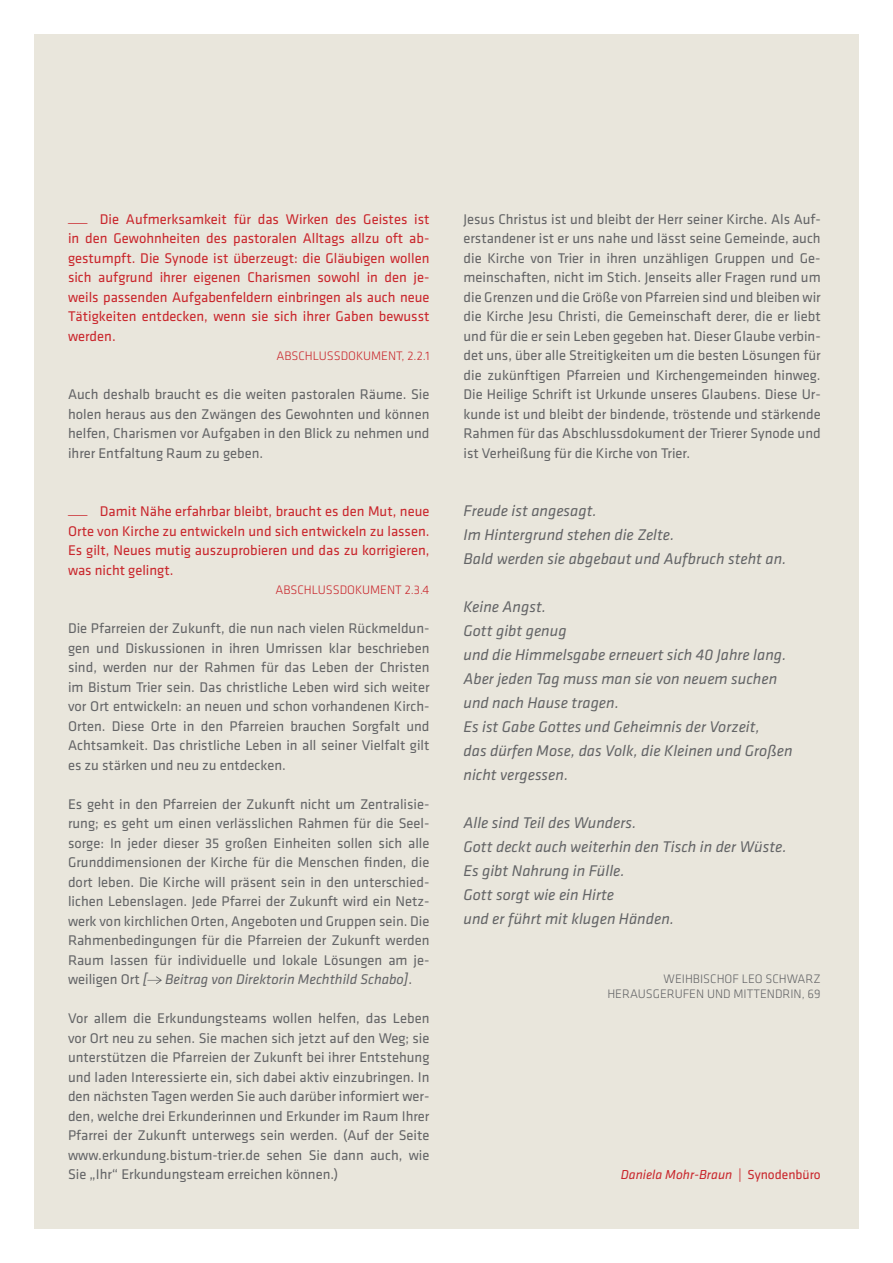
<style>
.page{position:relative;width:893px;height:1263px;background:#fff}
.page>*{position:absolute;margin:0;border:0;box-sizing:border-box;transform-origin:0 0}
.t1{font:italic 16.05px/24px "Klavika Basic";color:#636466}
.t2{font:14.55px/19.5px "Klavika Basic";color:#636466;text-align:justify}
.t3{font:14.55px/19.5px "Klavika Basic";color:#c9252b;text-align:justify}
.t4{font:italic 13.5px "Klavika Basic";color:#c9252b}
.t5{font:300 12.75px/15px "Klavika Basic";color:#636466;text-align:right}
.t6{font:300 12.75px "Klavika Basic";color:#c9252b}
.s1{font-weight:700}
.s2{font-style:italic}
.s3{font-style:normal}
</style>
<div class="page">
<div style="left:0;top:34px;width:859px;height:1195px;background:#e9e6dc"></div>
<svg style="left:147px;top:976px;width:15px;height:8px"></svg>
<div style="left:0;top:26px;width:34px;height:1237px;background:#fff"></div>
<p class="t3" style="left:68px;top:210px;width:363px"><span class="s1">_</span> Die Aufmerksamkeit für das Wirken des Geistes ist in den Gewohnheiten des pastoralen Alltags allzu oft ab&shy;gestumpft. Die Synode ist überzeugt: die Gläubigen wollen sich aufgrund ihrer eigenen Charismen sowohl in den je&shy;weils passenden Aufgabenfeldern einbringen als auch neue Tätigkeiten entdecken, wenn sie sich ihrer Gaben bewusst werden.</p>
<p class="t6" style="left:276px;top:351px;width:154px">ABSCHLUSSDOKUMENT, 2.2.1</p>
<p class="t2" style="left:68px;top:386px;width:363px">Auch deshalb braucht es die weiten pastoralen Räume. Sie holen heraus aus den Zwängen des Gewohnten und können helfen, Charismen vor Aufgaben in den Blick zu nehmen und ihrer Entfaltung Raum zu geben.</p>
<p class="t3" style="left:68px;top:503px;width:363px"><span class="s1">_</span> Damit Nähe erfahrbar bleibt, braucht es den Mut, neue Orte von Kirche zu entwickeln und sich entwickeln zu lassen.<br>Es gilt, Neues mutig auszuprobieren und das zu korrigieren, was nicht gelingt.</p>
<p class="t6" style="left:275px;top:585px;width:156px">ABSCHLUSSDOKUMENT 2.3.4</p>
<p class="t2" style="left:68px;top:620px;width:363px">Die Pfarreien der Zukunft, die nun nach vielen Rückmeldun&shy;gen und Diskussionen in ihren Umrissen klar beschrieben sind, werden nur der Rahmen für das Leben der Christen im Bistum Trier sein. Das christliche Leben wird sich weiter vor Ort entwickeln: an neuen und schon vorhandenen Kirch-Orten. Diese Orte in den Pfarreien brauchen Sorgfalt und Achtsamkeit. Das christliche Leben in all seiner Vielfalt gilt es zu stärken und neu zu entdecken.</p>
<p class="t2" style="left:68px;top:795px;width:363px">Es geht in den Pfarreien der Zukunft nicht um Zentralisie&shy;rung; es geht um einen verlässlichen Rahmen für die Seel&shy;sorge: In jeder dieser 35 großen Einheiten sollen sich alle Grunddimensionen der Kirche für die Menschen finden, die dort leben. Die Kirche will präsent sein in den unterschied&shy;lichen Lebenslagen. Jede Pfarrei der Zukunft wird ein Netz&shy;werk von kirchlichen Orten, Angeboten und Gruppen sein. Die Rahmenbedingungen für die Pfarreien der Zukunft werden Raum lassen für individuelle und lokale Lösungen am je&shy;weiligen Ort <span class="s2">[ Beitrag von Direktorin Mechthild Schabo]</span>.</p>
<p class="t2" style="left:68px;top:1010px;width:363px">Vor allem die Erkundungsteams wollen helfen, das Leben vor Ort neu zu sehen. Sie machen sich jetzt auf den Weg; sie unterstützen die Pfarreien der Zukunft bei ihrer Entstehung und laden Interessierte ein, sich dabei aktiv einzubringen. In den nächsten Tagen werden Sie auch darüber informiert wer&shy;den, welche drei Erkunderinnen und Erkunder im Raum Ihrer Pfarrei der Zukunft unterwegs sein werden. (Auf der Seite www.erkundung.bistum-trier.de sehen Sie dann auch, wie Sie „Ihr“ Erkundungsteam erreichen können.)</p>
<p class="t2" style="left:463px;top:210px;width:359px">Jesus Christus ist und bleibt der Herr seiner Kirche. Als Auf&shy;erstandener ist er uns nahe und lässt seine Gemeinde, auch die Kirche von Trier in ihren unzähligen Gruppen und Ge&shy;meinschaften, nicht im Stich. Jenseits aller Fragen rund um die Grenzen und die Größe von Pfarreien sind und bleiben wir die Kirche Jesu Christi, die Gemeinschaft derer, die er liebt und für die er sein Leben gegeben hat. Dieser Glaube verbin&shy;det uns, über alle Streitigkeiten um die besten Lösungen für die zukünftigen Pfarreien und Kirchengemeinden hinweg.<br>Die Heilige Schrift ist Urkunde unseres Glaubens. Diese Ur&shy;kunde ist und bleibt der bindende, tröstende und stärkende Rahmen für das Abschlussdokument der Trierer Synode und ist Verheißung für die Kirche von Trier.</p>
<p class="t1" style="left:463px;top:500px;width:324px">Freude ist angesagt.<br>Im Hintergrund stehen die Zelte.<br>Bald werden sie abgebaut und Aufbruch steht an.</p>
<p class="t1" style="left:463px;top:596px;width:331px">Keine Angst.<br>Gott gibt genug<br>und die Himmelsgabe erneuert sich 40 Jahre lang.<br>Aber jeden Tag muss man sie von neuem suchen und nach Hause tragen.<br>Es ist Gabe Gottes und Geheimnis der Vorzeit,<br>das dürfen Mose, das Volk, die Kleinen und Großen nicht vergessen.</p>
<p class="t1" style="left:463px;top:812px;width:325px">Alle sind Teil des Wunders.<br>Gott deckt auch weiterhin den Tisch in der Wüste.<br>Es gibt Nahrung in Fülle.<br>Gott sorgt wie ein Hirte<br>und er führt mit klugen Händen.</p>
<p class="t5" style="left:607px;top:972px;width:215px">WEIHBISCHOF LEO SCHWARZ<br>HERAUSGERUFEN UND MITTENDRIN, 69</p>
<p class="t4" style="left:621px;top:1170px;width:201px">Daniela Mohr-Braun | <span class="s3">Synodenbüro</span></p>
</div>
